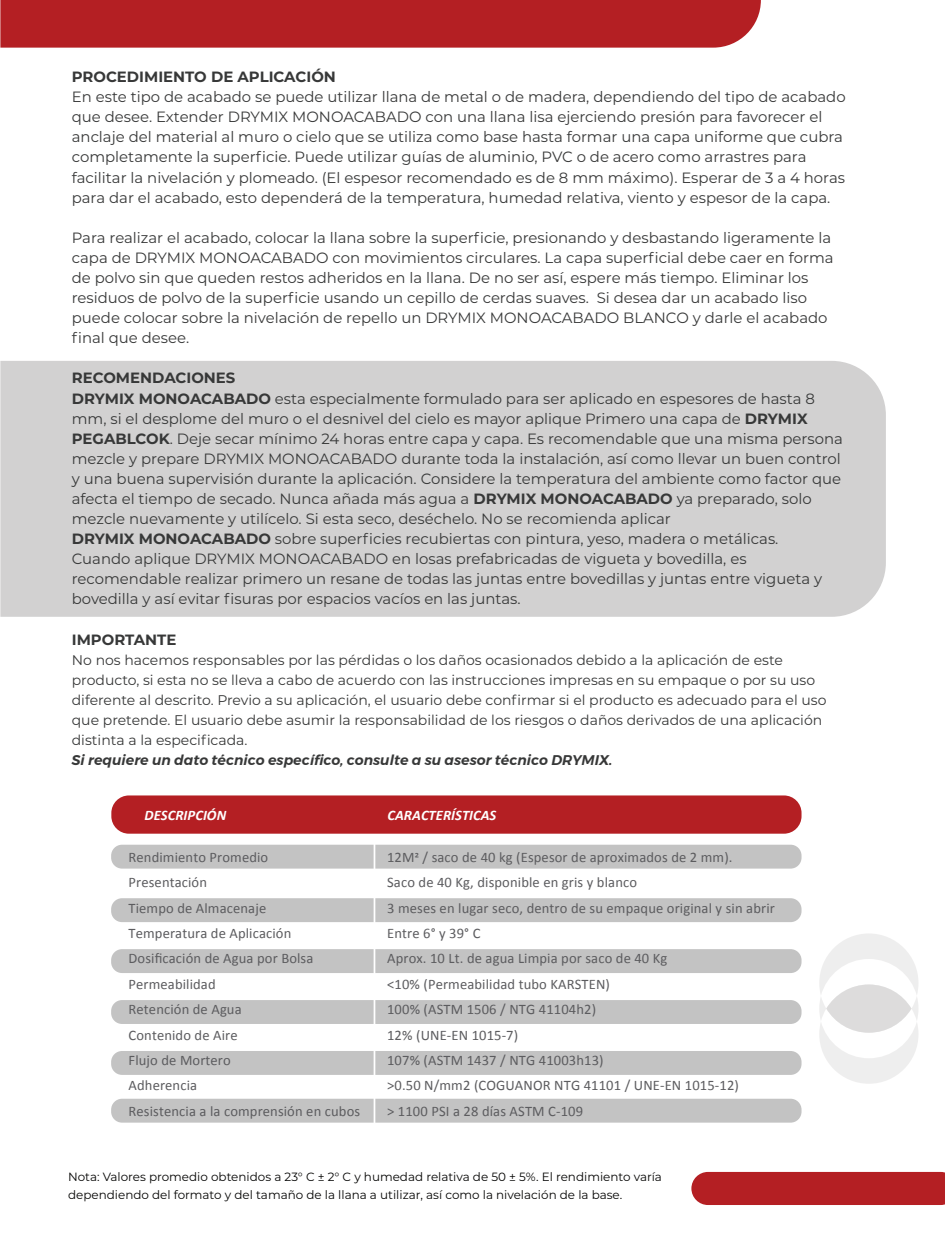
<style>
.page{position:relative;width:945px;height:1260px;background:#fff}
.page>*{position:absolute;margin:0;border:0;box-sizing:border-box;transform-origin:0 0}
.t1{font:14.88px/20.1px "Montserrat";color:#373838}
.t2{font:700 14.88px "Montserrat";color:#373838}
.t3{font:14.53px/25.4px "Calibri";letter-spacing:.01em;color:#5c5c5f}
.t4{font:italic 700 14.53px "Calibri";letter-spacing:.005em;color:#fff}
.t5{font:14px/20.1px "Montserrat";color:#373838}
.t6{font:italic 600 14px "Gontserrat";color:#373838}
.t7{font:11.9px/17.8px "Montserrat";color:#050504}
.s1{font-weight:700}
</style>
<div class="page">
<div style="left:0;top:361px;width:886px;height:256px;background:#d2d1d1"></div>
<div style="left:0;top:0;width:761px;height:48px;background:#b41f23"></div>
<div style="left:111px;top:795px;width:691px;height:39px;background:#b41f23;border-radius:17px"></div>
<div style="left:111px;top:845px;width:691px;height:24px;background:#c3c3c3;border-radius:11px"></div>
<div style="left:111px;top:898px;width:691px;height:24px;background:#c3c3c3;border-radius:11px"></div>
<div style="left:111px;top:949px;width:691px;height:24px;background:#c3c3c3;border-radius:11px"></div>
<div style="left:111px;top:1000px;width:691px;height:24px;background:#c3c3c3;border-radius:11px"></div>
<div style="left:111px;top:1051px;width:691px;height:24px;background:#c3c3c3;border-radius:11px"></div>
<div style="left:111px;top:1099px;width:691px;height:24px;background:#c3c3c3;border-radius:11px"></div>
<hr style="left:374px;top:841px;width:1px;height:296px;background:#fff">
<div style="left:691px;top:1172px;width:254px;height:33px;background:#b41f23"></div>
<svg style="left:819px;top:934px;width:99px;height:150px"></svg>
<svg style="left:826px;top:985px;width:85px;height:48px;background:#e0dfdf"></svg>
<p class="t2" style="left:72px;top:66px;width:266px">PROCEDIMIENTO DE APLICACIÓN</p>
<p class="t1" style="left:72px;top:86px;width:775px">En este tipo de acabado se puede utilizar llana de metal o de madera, dependiendo del tipo de acabado que desee. Extender DRYMIX MONOACABADO con una llana lisa ejerciendo presión para favorecer el anclaje del material al muro o cielo que se utiliza como base hasta formar una capa uniforme que cubra completamente la superficie. Puede utilizar guías de aluminio, PVC o de acero como arrastres para facilitar la nivelación y plomeado. (El espesor recomendado es de 8 mm máximo). Esperar de 3 a 4 horas para dar el acabado, esto dependerá de la temperatura, humedad relativa, viento y espesor de la capa.</p>
<p class="t1" style="left:72px;top:227px;width:763px">Para realizar el acabado, colocar la llana sobre la superficie, presionando y desbastando ligeramente la capa de DRYMIX MONOACABADO con movimientos circulares. La capa superficial debe caer en forma de polvo sin que queden restos adheridos en la llana. De no ser así, espere más tiempo. Eliminar los residuos de polvo de la superficie usando un cepillo de cerdas suaves. Si desea dar un acabado liso puede colocar sobre la nivelación de repello un DRYMIX MONOACABADO BLANCO y darle el acabado final que desee.</p>
<p class="t1" style="left:72px;top:368px;width:773px"><span class="s1">RECOMENDACIONES<br>DRYMIX MONOACABADO</span> esta especialmente formulado para ser aplicado en espesores de hasta 8 mm, si el desplome del muro o el desnivel del cielo es mayor aplique Primero una capa de <span class="s1">DRYMIX PEGABLCOK</span>. Deje secar mínimo 24 horas entre capa y capa. Es recomendable que una misma persona mezcle y prepare DRYMIX MONOACABADO durante toda la instalación, así como llevar un buen control y una buena supervisión durante la aplicación. Considere la temperatura del ambiente como factor que afecta el tiempo de secado. Nunca añada más agua a <span class="s1">DRYMIX MONOACABADO</span> ya preparado, solo mezcle nuevamente y utilícelo. Si esta seco, deséchelo. No se recomienda aplicar<br><span class="s1">DRYMIX MONOACABADO</span> sobre superficies recubiertas con pintura, yeso, madera o metálicas.<br>Cuando aplique DRYMIX MONOACABADO en losas prefabricadas de vigueta y bovedilla, es recomendable realizar primero un resane de todas las juntas entre bovedillas y juntas entre vigueta y bovedilla y así evitar fisuras por espacios vacíos en las juntas.</p>
<p class="t2" style="left:72px;top:629px;width:106px">IMPORTANTE</p>
<p class="t5" style="left:72px;top:649px;width:756px">No nos hacemos responsables por las pérdidas o los daños ocasionados debido a la aplicación de este producto, si esta no se lleva a cabo de acuerdo con las instrucciones impresas en su empaque o por su uso diferente al descrito. Previo a su aplicación, el usuario debe confirmar si el producto es adecuado para el uso que pretende. El usuario debe asumir la responsabilidad de los riesgos o daños derivados de una aplicación distinta a la especificada.</p>
<p class="t6" style="left:72px;top:749px;width:542px">Si requiere un dato técnico específico, consulte a su asesor técnico DRYMIX.</p>
<p class="t4" style="left:145px;top:806px;width:83px">DESCRIPCIÓN</p>
<p class="t4" style="left:387px;top:806px;width:110px">CARACTERÍSTICAS</p>
<p class="t3" style="left:129px;top:844px;width:233px">Rendimiento Promedio<br>Presentación<br>Tiempo de Almacenaje<br>Temperatura de Aplicación<br>Dosificación de Agua por Bolsa<br>Permeabilidad<br>Retención de Agua<br>Contenido de Aire<br>Flujo de Mortero<br>Adherencia<br>Resistencia a la comprensión en cubos</p>
<p class="t3" style="left:387px;top:844px;width:389px">12M2 / saco de 40 kg (Espesor de aproximados de 2 mm).<br>Saco de 40 Kg, disponible en gris y blanco<br>3 meses en lugar seco, dentro de su empaque original y sin abrir Entre 6° y 39° C<br>Aprox. 10 Lt. de agua Limpia por saco de 40 Kg<br>&lt;10% (Permeabilidad tubo KARSTEN)<br>100% (ASTM 1506 / NTG 41104h2)<br>12% (UNE-EN 1015-7)<br>107% (ASTM 1437 / NTG 41003h13)<br>&gt;0.50 N/mm2 (COGUANOR NTG 41101 / UNE-EN 1015-12)<br>&gt; 1100 PSI a 28 días ASTM C-109</p>
<p class="t7" style="left:68px;top:1168px;width:595px">Nota: Valores promedio obtenidos a 23° C ± 2° C y humedad relativa de 50 ± 5%. El rendimiento varía dependiendo del formato y del tamaño de la llana a utilizar, así como la nivelación de la base.</p>
</div>
